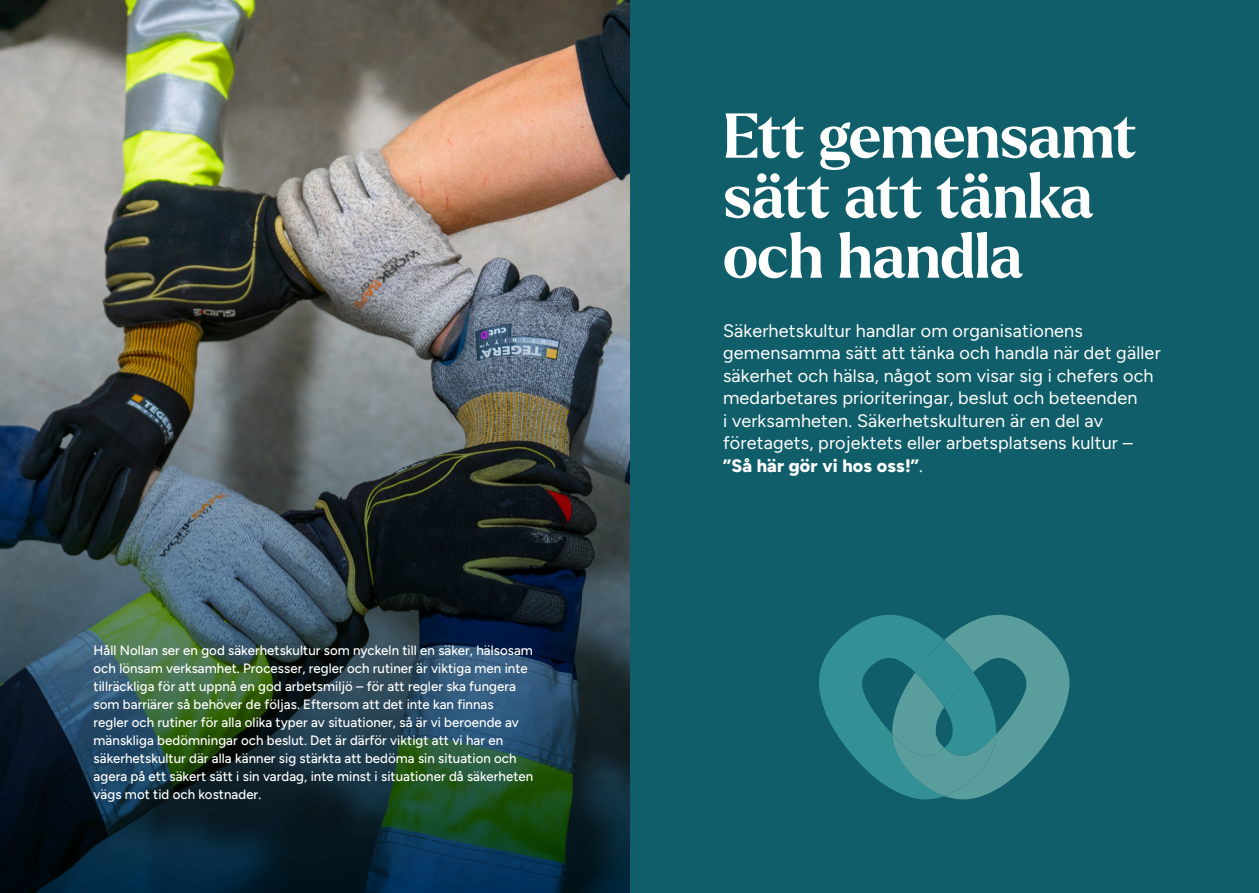
<style>
.page{position:relative;width:1259px;height:893px;background:#fff}
.page>*{position:absolute;margin:0;border:0;box-sizing:border-box;transform-origin:0 0}
.t1{font:700 61.5px/60px "Larken";letter-spacing:-.01em;color:#fff}
.Ingress{font:18px/22.5px "Figtree";letter-spacing:.01em;color:#fff}
.Ingress-2{font:800 18px "Figtree";letter-spacing:.01em;color:#fff}
.Brödtext{font:500 13.5px/18px "Figtree";letter-spacing:.005em;color:#fff}
.s1{font-weight:400}
</style>
<div class="page">
<div style="left:629px;top:0;width:630px;height:893px;background:#115e6b"></div>
<img style="left:0;top:0;width:629px;height:225px">
<img style="left:0;top:225px;width:629px;height:668px">
<svg style="left:819px;top:614px;width:251px;height:185px"></svg>
<p class="Brödtext" style="left:94px;top:641px;width:441px">Håll Nollan ser en god säkerhetskultur som nyckeln till en säker, hälsosam och lönsam verksamhet. Processer, regler och rutiner är viktiga men inte tillräckliga för att uppnå en god arbetsmiljö – för att regler ska fungera som barriärer så behöver de följas. Eftersom att det inte kan finnas<br>regler och rutiner för alla olika typer av situationer, så är vi beroende av mänskliga bedömningar och beslut. Det är därför viktigt att vi har en säkerhetskultur där alla känner sig stärkta att bedöma sin situation och agera på ett säkert sätt i sin vardag, inte minst i situationer då säkerheten vägs mot tid och kostnader.</p>
<h1 class="t1" style="left:723px;top:106px;width:415px">Ett gemensamt sätt att tänka och handla</h1>
<p class="Ingress" style="left:723px;top:319px;width:439px">Säkerhetskultur handlar om organisationens gemensamma sätt att tänka och handla när det gäller säkerhet och hälsa, något som visar sig i chefers och medarbetares prioriteringar, beslut och beteenden<br>i verksamheten. Säkerhetskulturen är en del av företagets, projektets eller arbetsplatsens kultur –</p>
<p class="Ingress-2" style="left:723px;top:454px;width:201px">”Så här gör vi hos oss!”<span class="s1">.</span></p>
</div>
